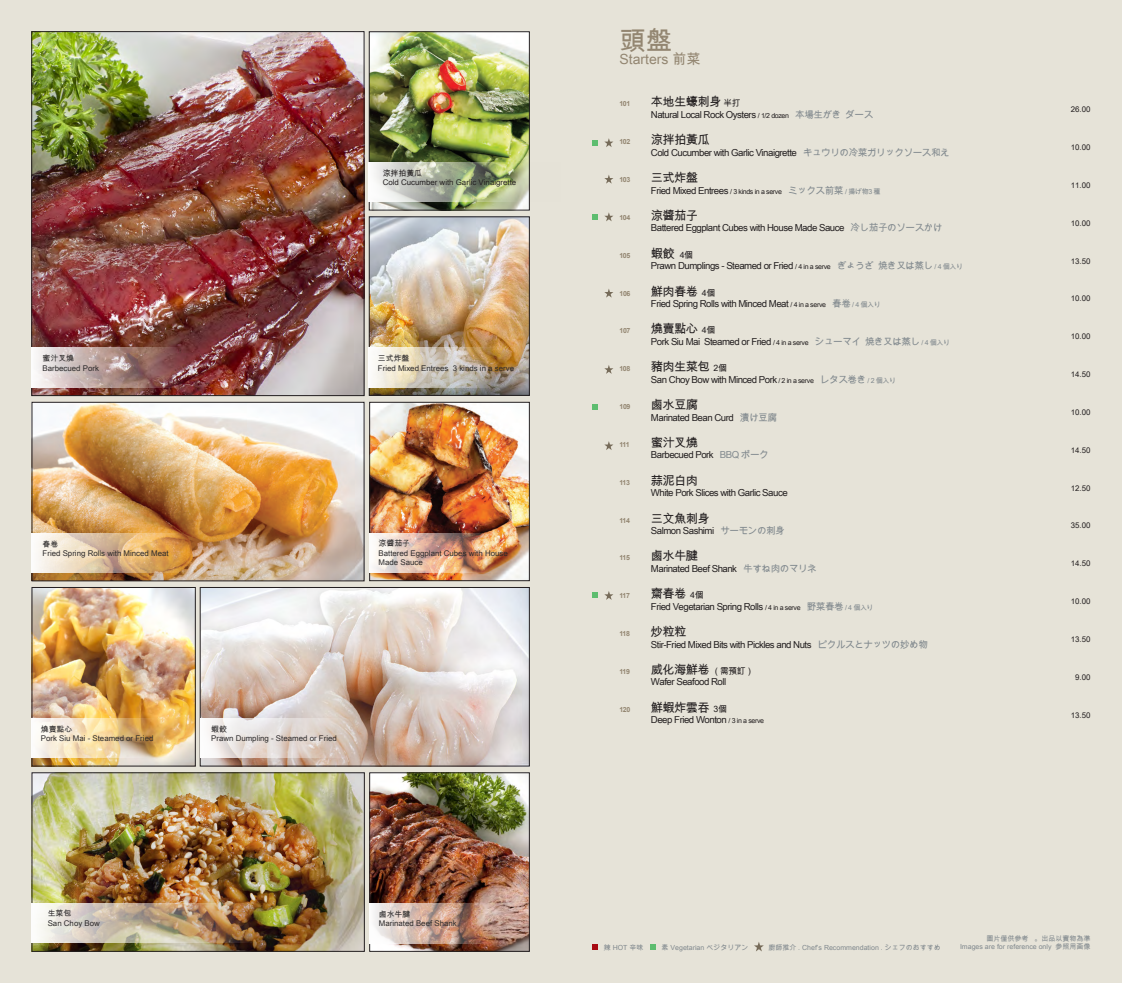
<style>
.page{position:relative;width:1122px;height:983px;background:#fff}
.page>*{position:absolute;margin:0;border:0;box-sizing:border-box;transform-origin:0 0}
.t1{font:26.25px "Arial Unicode MS";color:#938671}
.t2{font:14px "Arial Unicode MS";color:#938671}
.t3{font:12.25px "Arial Unicode MS";letter-spacing:-.05em;color:#231f20}
.t4{font:9.62px "Arial Unicode MS";letter-spacing:-.05em;color:#231f20}
.t5{font:7.88px/9.5px "Arial Unicode MS";color:#2b292a}
.t6{font:7.88px "Arial Unicode MS";color:#231f20}
.t7{font:7px "Arial Unicode MS";color:#81898e}
.t8{font:700 7px "Arial";letter-spacing:-.05em;color:#938671}
.s1{font-size:8.75px}
.s2{font-size:7px}
.s3{color:#81898e}
.s4{font-size:7px;color:#81898e}
</style>
<div class="page">
<div style="left:0;top:0;width:1121px;height:982px;background:#e6e3d8"></div>
<img style="left:371px;top:774px;width:156px;height:175px">
<div style="left:369px;top:772px;width:160px;height:179px;border:1px solid #231f20"></div>
<img style="left:34px;top:404px;width:328px;height:175px">
<div style="left:32px;top:402px;width:332px;height:179px;border:1px solid #231f20"></div>
<img style="left:34px;top:589px;width:159px;height:175px">
<img style="left:202px;top:589px;width:325px;height:175px">
<div style="left:200px;top:587px;width:329px;height:179px;border:1px solid #231f20"></div>
<img style="left:32px;top:533px;width:193px;height:39px">
<svg style="left:200px;top:718px;width:193px;height:39px"></svg>
<img style="left:34px;top:774px;width:328px;height:175px">
<div style="left:32px;top:772px;width:332px;height:179px;border:1px solid #231f20"></div>
<img style="left:32px;top:903px;width:282px;height:39px">
<img style="left:369px;top:903px;width:159px;height:39px">
<svg style="left:32px;top:718px;width:157px;height:39px;background:#ebd0a0"></svg>
<img style="left:371px;top:404px;width:156px;height:174px">
<div style="left:369px;top:402px;width:160px;height:178px;border:1px solid #231f20"></div>
<img style="left:34px;top:34px;width:328px;height:359px">
<img style="left:32px;top:348px;width:193px;height:39px">
<img style="left:369px;top:533px;width:160px;height:39px">
<img style="left:371px;top:219px;width:156px;height:174px">
<div style="left:369px;top:217px;width:160px;height:178px;border:1px solid #231f20"></div>
<img style="left:368px;top:348px;width:160px;height:39px">
<img style="left:371px;top:34px;width:156px;height:174px">
<div style="left:369px;top:32px;width:160px;height:178px;border:1px solid #231f20"></div>
<img style="left:369px;top:162px;width:161px;height:40px">
<svg style="left:650px;top:944px;width:5px;height:5px"></svg>
<svg style="left:754px;top:942px;width:9px;height:9px"></svg>
<svg style="left:592px;top:944px;width:5px;height:5px"></svg>
<svg style="left:604px;top:138px;width:9px;height:9px"></svg>
<svg style="left:592px;top:140px;width:5px;height:5px"></svg>
<svg style="left:604px;top:175px;width:9px;height:9px"></svg>
<svg style="left:604px;top:212px;width:9px;height:9px"></svg>
<svg style="left:592px;top:214px;width:5px;height:5px"></svg>
<svg style="left:604px;top:289px;width:9px;height:8px"></svg>
<svg style="left:604px;top:365px;width:9px;height:9px"></svg>
<svg style="left:592px;top:404px;width:5px;height:5px"></svg>
<svg style="left:604px;top:441px;width:9px;height:9px"></svg>
<svg style="left:604px;top:591px;width:9px;height:8px"></svg>
<svg style="left:592px;top:592px;width:5px;height:5px"></svg>
<p class="t1" style="left:619px;top:22px;width:54px">頭盤</p>
<p class="t2" style="left:619px;top:49px;width:82px">Starters 前菜</p>
<p class="t5" style="left:43px;top:353px;width:33px">蜜汁叉燒</p>
<p class="t5" style="left:43px;top:363px;width:58px">Barbecued Pork</p>
<p class="t6" style="left:382px;top:167px;width:41px">涼拌拍黃瓜</p>
<p class="t6" style="left:382px;top:177px;width:135px">Cold Cucumber with Garlic Vinaigrette</p>
<p class="t5" style="left:378px;top:353px;width:33px">三式炸盤</p>
<p class="t5" style="left:378px;top:363px;width:138px">Fried Mixed Entrees 3 kinds in a serve</p>
<p class="t5" style="left:43px;top:538px;width:17px">春卷</p>
<p class="t5" style="left:43px;top:548px;width:128px">Fried Spring Rolls with Minced Meat</p>
<p class="t5" style="left:378px;top:538px;width:33px">涼醬茄子</p>
<p class="t5" style="left:378px;top:548px;width:131px">Battered Eggplant Cubes with House<br>Made Sauce</p>
<p class="t5" style="left:41px;top:723px;width:33px">燒賣點心</p>
<p class="t5" style="left:41px;top:733px;width:114px">Pork Siu Mai - Steamed or Fried</p>
<p class="t5" style="left:211px;top:723px;width:17px">蝦餃</p>
<p class="t5" style="left:211px;top:733px;width:127px">Prawn Dumpling - Steamed or Fried</p>
<p class="t8" style="left:619px;top:99px;width:12px">101</p>
<p class="t3" style="left:650px;top:93px;width:91px">本地生蠔刺身 <span class="s1">半打</span></p>
<p class="t4" style="left:650px;top:107px;width:224px">Natural Local Rock Oysters <span class="s2">/ 1/2 dozen</span> <span class="s3">本場生がき ダース</span></p>
<p class="t8" style="left:619px;top:137px;width:12px">102</p>
<p class="t3" style="left:650px;top:131px;width:60px">涼拌拍黃瓜</p>
<p class="t4" style="left:650px;top:145px;width:300px">Cold Cucumber with Garlic Vinaigrette <span class="s3">キュウリの冷菜ガリックソース和え</span></p>
<p class="t8" style="left:619px;top:175px;width:12px">103</p>
<p class="t3" style="left:650px;top:169px;width:49px">三式炸盤</p>
<p class="t4" style="left:650px;top:183px;width:231px">Fried Mixed Entrees <span class="s2">/ 3 kinds in a serve</span> <span class="s3">ミックス前菜</span> <span class="s4">/ 揚げ物3 種</span></p>
<p class="t8" style="left:619px;top:213px;width:12px">104</p>
<p class="t3" style="left:650px;top:206px;width:49px">涼醬茄子</p>
<p class="t4" style="left:650px;top:221px;width:293px">Battered Eggplant Cubes with House Made Sauce <span class="s3">冷し茄子のソースかけ</span></p>
<p class="t8" style="left:619px;top:250px;width:12px">105</p>
<p class="t3" style="left:650px;top:244px;width:44px">蝦餃 <span class="s1">4個</span></p>
<p class="t4" style="left:650px;top:259px;width:313px">Prawn Dumplings - Steamed or Fried <span class="s2">/ 4 in a serve</span> <span class="s3">ぎょうざ 焼き又は蒸し</span> <span class="s4">/ 4 個入り</span></p>
<p class="t8" style="left:619px;top:288px;width:12px">106</p>
<p class="t3" style="left:650px;top:282px;width:66px">鮮肉春卷 <span class="s1">4個</span></p>
<p class="t4" style="left:650px;top:296px;width:231px">Fried Spring Rolls with Minced Meat <span class="s2">/ 4 in a serve</span> <span class="s3">春卷</span> <span class="s4">/ 4 個入り</span></p>
<p class="t8" style="left:619px;top:326px;width:12px">107</p>
<p class="t3" style="left:650px;top:320px;width:66px">燒賣點心 <span class="s1">4個</span></p>
<p class="t4" style="left:650px;top:334px;width:300px">Pork Siu Mai Steamed or Fried <span class="s2">/ 4 in a serve</span> <span class="s3">シューマイ 焼き又は蒸し</span> <span class="s4">/ 4 個入り</span></p>
<p class="t8" style="left:619px;top:364px;width:12px">108</p>
<p class="t3" style="left:650px;top:358px;width:77px">豬肉生菜包 <span class="s1">2個</span></p>
<p class="t4" style="left:650px;top:372px;width:246px">San Choy Bow with Minced Pork <span class="s2">/ 2 in a serve</span> <span class="s3">レタス巻き</span> <span class="s4">/ 2 個入り</span></p>
<p class="t8" style="left:619px;top:402px;width:12px">109</p>
<p class="t3" style="left:650px;top:395px;width:49px">鹵水豆腐</p>
<p class="t4" style="left:650px;top:410px;width:127px">Marinated Bean Curd <span class="s3">漬け豆腐</span></p>
<p class="t8" style="left:619px;top:439px;width:12px">111</p>
<p class="t3" style="left:650px;top:433px;width:49px">蜜汁叉燒</p>
<p class="t4" style="left:650px;top:448px;width:119px">Barbecued Pork <span class="s3">BBQ ポーク</span></p>
<p class="t8" style="left:619px;top:477px;width:12px">113</p>
<p class="t3" style="left:650px;top:471px;width:49px">蒜泥白肉</p>
<p class="t4" style="left:650px;top:485px;width:138px">White Pork Slices with Garlic Sauce</p>
<p class="t8" style="left:619px;top:515px;width:12px">114</p>
<p class="t3" style="left:650px;top:509px;width:60px">三文魚刺身</p>
<p class="t4" style="left:650px;top:523px;width:135px">Salmon Sashimi <span class="s3">サーモンの刺身</span></p>
<p class="t8" style="left:619px;top:553px;width:12px">115</p>
<p class="t3" style="left:650px;top:547px;width:49px">鹵水牛腱</p>
<p class="t4" style="left:650px;top:561px;width:167px">Marinated Beef Shank <span class="s3">牛すね肉のマリネ</span></p>
<p class="t8" style="left:619px;top:591px;width:12px">117</p>
<p class="t3" style="left:650px;top:584px;width:54px">齋春卷 <span class="s1">4個</span></p>
<p class="t4" style="left:650px;top:599px;width:224px">Fried Vegetarian Spring Rolls <span class="s2">/ 4 in a serve</span> <span class="s3">野菜春巻</span> <span class="s4">/ 4 個入り</span></p>
<p class="t8" style="left:619px;top:628px;width:12px">118</p>
<p class="t3" style="left:650px;top:622px;width:37px">炒粒粒</p>
<p class="t4" style="left:650px;top:637px;width:278px">Stir-Fried Mixed Bits with Pickles and Nuts <span class="s3">ピクルスとナッツの妙め物</span></p>
<p class="t8" style="left:619px;top:666px;width:12px">119</p>
<p class="t3" style="left:650px;top:660px;width:104px">威化海鮮卷 <span class="s1">（需預訂）</span></p>
<p class="t4" style="left:650px;top:674px;width:77px">Wafer Seafood Roll</p>
<p class="t8" style="left:619px;top:704px;width:12px">120</p>
<p class="t3" style="left:650px;top:698px;width:77px">鮮蝦炸雲吞 <span class="s1">3個</span></p>
<p class="t4" style="left:650px;top:712px;width:114px">Deep Fried Wonton <span class="s2">/ 3 in a serve</span></p>
<p class="t6" style="left:1070px;top:104px;width:21px">26.00</p>
<p class="t6" style="left:1070px;top:142px;width:21px">10.00</p>
<p class="t6" style="left:1070px;top:179px;width:21px">11.00</p>
<p class="t6" style="left:1070px;top:217px;width:21px">10.00</p>
<p class="t6" style="left:1070px;top:255px;width:21px">13.50</p>
<p class="t6" style="left:1070px;top:293px;width:21px">10.00</p>
<p class="t6" style="left:1070px;top:331px;width:21px">10.00</p>
<p class="t6" style="left:1070px;top:368px;width:21px">14.50</p>
<p class="t6" style="left:1070px;top:406px;width:21px">10.00</p>
<p class="t6" style="left:1070px;top:444px;width:21px">14.50</p>
<p class="t6" style="left:1070px;top:482px;width:21px">12.50</p>
<p class="t6" style="left:1070px;top:520px;width:21px">35.00</p>
<p class="t6" style="left:1070px;top:557px;width:21px">14.50</p>
<p class="t6" style="left:1070px;top:595px;width:21px">10.00</p>
<p class="t6" style="left:1070px;top:633px;width:21px">13.50</p>
<p class="t6" style="left:1074px;top:671px;width:17px">9.00</p>
<p class="t6" style="left:1070px;top:709px;width:21px">13.50</p>
<p class="t5" style="left:48px;top:908px;width:25px">生菜包</p>
<p class="t5" style="left:48px;top:917px;width:54px">San Choy Bow</p>
<p class="t5" style="left:379px;top:909px;width:33px">鹵水牛腱</p>
<p class="t5" style="left:379px;top:918px;width:79px">Marinated Beef Shank</p>
<p class="t7" style="left:603px;top:942px;width:41px">辣 HOT 辛味</p>
<p class="t7" style="left:661px;top:941px;width:88px">素 Vegetarian ベジタリアン</p>
<p class="t7" style="left:768px;top:941px;width:174px">廚師推介 . Chef’s Recommendation . シェフのおすすめ</p>
<p class="t7" style="left:986px;top:933px;width:105px">圖片僅供參考 。出品以實物為準</p>
<p class="t7" style="left:959px;top:941px;width:132px">Images are for reference only 参照用画像</p>
</div>
